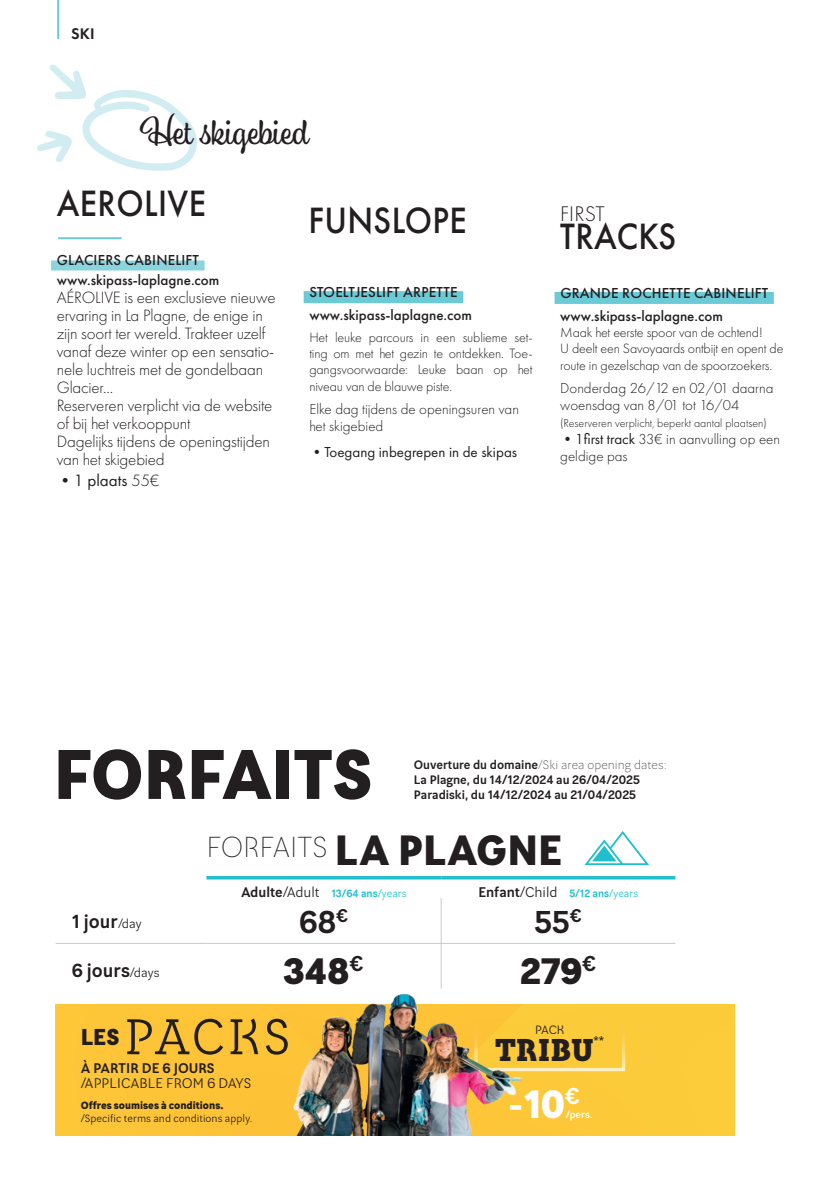
<style>
.page{position:relative;width:840px;height:1191px;background:#fff}
.page>*{position:absolute;margin:0;border:0;box-sizing:border-box;transform-origin:0 0}
.t1{font:900 71px "Lean O Sans FY";letter-spacing:-.01em;color:#231f20}
.t2{font:50.6px "Lean OPS";letter-spacing:.045em;color:#231f20}
.t3{font:900 39.8px "Lean O Sans FY";color:#fff}
.t4{font:500 38px "Futura PT";letter-spacing:.01em;color:#231f20;scale:.91 1}
.t5{font:900 37.2px "Lean O Sans FY";color:#231f20}
.Evénement_du_jour{font:37px "Eds Market Upright Script";color:#231f20}
.t6{font:900 32px "Lean OPS";color:#231f20}
.t7{font:700 32px "Lean O Sans FY";color:#231f20}
.t8{font:300 29.2px "Lean O Sans FY";letter-spacing:-.02em;color:#231f20}
.t9{font:300 22px "Futura PT";letter-spacing:.01em;color:#231f20}
.t10{font:700 19.2px "Lean O Sans FY";color:#231f20}
.t11{font:300 17px/18px "Futura PT";letter-spacing:-.01em;color:#231f20}
.t12{font:17px "Futura PT";color:#231f20}
.t13{font:600 16px "Futura PT";color:#231f20}
.t14{font:300 15px/17px "Futura PT";color:#231f20}
.t15{font:500 15px "Futura PT";color:#231f20}
.t16{font:15px "Futura PT";color:#231f20}
.t17{font:14.2px/14.2px "Lean O Sans FY";color:#231f20}
.t18{font:300 14px/16.4px "Futura PT";letter-spacing:-.01em;color:#231f20;text-align:justify}
.t19{font:700 12.4px/14.8px "Lean O Sans FY";color:#231f20}
.t20{font:12.2px "Lean O Sans FY";color:#231f20}
.t21{font:300 12px "Futura PT";color:#231f20}
.t22{font:10.6px/12.8px "Lean O Sans FY";color:#231f20}
.t23{font:700 10.6px "Lean O Sans FY";color:#21bece}
.t24{font:700 10.2px "Lean O Sans FY";color:#fff}
.s1{font-weight:300}
.s2{font-weight:400}
.s3{font-weight:900;font-size:42.8px}
.s4{font-size:14.2px;color:#231f20}
.s5{font-weight:400;font-size:14.2px;color:#231f20}
.s6{font-weight:400;font-size:12.8px}
.s7{font-weight:700}
.s8{font-weight:900}
</style>
<div class="page">
<hr style="left:57px;top:0;width:2px;height:39px;background:#6acbd6">
<div style="left:303px;top:291px;width:160px;height:12px;background:#6acbd6"></div>
<svg style="left:37px;top:64px;width:160px;height:107px"></svg>
<div style="left:554px;top:292px;width:219px;height:12px;background:#6acbd6"></div>
<div style="left:51px;top:260px;width:153px;height:10px;background:#8bd4dd"></div>
<hr style="left:58px;top:237px;width:64px;height:2px;background:#6acbd6">
<svg style="left:206px;top:863px;width:470px;height:17px"></svg>
<hr style="left:206px;top:876px;width:235px;height:3px;background:#21bece">
<hr style="left:441px;top:876px;width:234px;height:3px;background:#21bece">
<hr style="left:440px;top:898px;width:1px;height:45px;background:#c7c8ca">
<hr style="left:55px;top:943px;width:151px;height:1px;background:#c7c8ca">
<hr style="left:206px;top:943px;width:235px;height:1px;background:#c7c8ca">
<hr style="left:440px;top:943px;width:1px;height:45px;background:#c7c8ca">
<hr style="left:441px;top:943px;width:234px;height:1px;background:#c7c8ca">
<svg style="left:584px;top:831px;width:64px;height:34px"></svg>
<div style="left:55px;top:1004px;width:678px;height:131px;background:#fdc738"></div>
<div style="left:474px;top:1020px;width:151px;height:51px;border:3px solid #fff"></div>
<img style="left:248px;top:957px;width:292px;height:178px">
<p class="t13" style="left:71px;top:24px;width:25px">SKI</p>
<p class="Evénement_du_jour" style="left:140px;top:109px;width:170px">Het skigebied</p>
<p class="t4" style="left:57px;top:181px;width:165px">AEROLIVE</p>
<p class="t15" style="left:57px;top:251px;width:143px">GLACIERS CABINELIFT</p>
<p class="t15" style="left:57px;top:271px;width:164px">www.skipass-laplagne.com</p>
<p class="t11" style="left:57px;top:288px;width:220px">AÉROLIVE is een exclusieve nieuwe ervaring in La Plagne, de enige in zijn soort ter wereld. Trakteer uzelf vanaf deze winter op een sensatio&shy;nele luchtreis met de gondelbaan<br>Glacier...<br>Reserveren verplicht via de website of bij het verkooppunt<br>Dagelijks tijdens de openingstijden van het skigebied</p>
<p class="t12" style="left:57px;top:470px;width:104px">•1 plaats <span class="s1">55€</span></p>
<p class="t4" style="left:308px;top:198px;width:175px">FUNSLOPE</p>
<p class="t15" style="left:309px;top:283px;width:150px">STOELTJESLIFT ARPETTE</p>
<p class="t15" style="left:309px;top:306px;width:164px">www.skipass-laplagne.com</p>
<p class="t18" style="left:309px;top:329px;width:225px">Het leuke parcours in een sublieme set&shy;ting om met het gezin te ontdekken. Toe&shy;gangsvoorwaarde: Leuke baan op het niveau van de blauwe piste.</p>
<p class="t14" style="left:309px;top:400px;width:211px">Elke dag tijdens de openingsuren van het skigebied</p>
<p class="t16" style="left:309px;top:443px;width:209px">•Toegang inbegrepen in de skipas</p>
<p class="t9" style="left:559px;top:201px;width:46px">FIRST</p>
<p class="t4" style="left:560px;top:213px;width:129px">TRACKS</p>
<p class="t15" style="left:560px;top:284px;width:209px">GRANDE ROCHETTE CABINELIFT</p>
<p class="t15" style="left:560px;top:307px;width:164px">www.skipass-laplagne.com</p>
<p class="t18" style="left:560px;top:324px;width:204px">Maak het eerste spoor van de ochtend!</p>
<p class="t18" style="left:560px;top:340px;width:224px;line-height:17px">U deelt een Savoyaards ontbijt en opent de route in gezelschap van de spoorzoekers.</p>
<p class="t14" style="left:560px;top:379px;width:215px">Donderdag 26/12 en 02/01 daarna woensdag van 8/01 tot 16/04</p>
<p class="t21" style="left:560px;top:416px;width:208px">(Reserveren verplicht, beperkt aantal plaatsen)</p>
<p class="t14" style="left:560px;top:430px;width:221px"><span class="s2">•1first track</span> 33€ in aanvulling op een geldige pas</p>
<p class="t1" style="left:54px;top:728px;width:320px">FORFAITS</p>
<p class="t19" style="left:413px;top:757px;width:254px">Ouverture du domaine<span class="s1">/Ski area opening dates:<br></span>La Plagne, du 14/12/2024 au 26/04/2025</p>
<p class="t19" style="left:413px;top:787px;width:224px">Paradiski, du 14/12/2024 au 21/04/2025</p>
<p class="t8" style="left:206px;top:829px;width:357px">FORFAITS <span class="s3">LA PLAGNE</span></p>
<p class="t23" style="left:241px;top:886px;width:167px"><span class="s4">Adulte</span><span class="s5">/Adult</span> 13/64 ans<span class="s2">/years</span></p>
<p class="t23" style="left:478px;top:886px;width:161px"><span class="s4">Enfant</span><span class="s5">/Child</span> 5/12 ans<span class="s2">/years</span></p>
<p class="t10" style="left:72px;top:909px;width:72px">1 jour<span class="s6">/day</span></p>
<p class="t7" style="left:299px;top:901px;width:50px">68<sup>€</sup></p>
<p class="t7" style="left:534px;top:901px;width:49px">55<sup>€</sup></p>
<p class="t10" style="left:72px;top:958px;width:89px">6 jours<span class="s6">/days</span></p>
<p class="t5" style="left:284px;top:946px;width:81px">348<sup>€</sup></p>
<p class="t5" style="left:520px;top:946px;width:77px">279<sup>€</sup></p>
<p class="t2" style="left:81px;top:1006px;width:211px"><sup>LES</sup> PACKS</p>
<p class="t17" style="left:81px;top:1061px;width:172px"><span class="s7">À PARTIR DE 6 JOURS </span>/APPLICABLE FROM 6 DAYS</p>
<p class="t22" style="left:81px;top:1099px;width:173px"><span class="s8">Offres soumises à conditions. </span>/Specific terms and conditions apply.</p>
<p class="t20" style="left:534px;top:1022px;width:31px">PACK</p>
<p class="t6" style="left:495px;top:1029px;width:110px">TRIBU<sup>**</sup></p>
<p class="t3" style="left:506px;top:1078px;width:74px">-10<sup>€</sup></p>
<p class="t24" style="left:565px;top:1107px;width:28px">/pers.</p>
</div>
